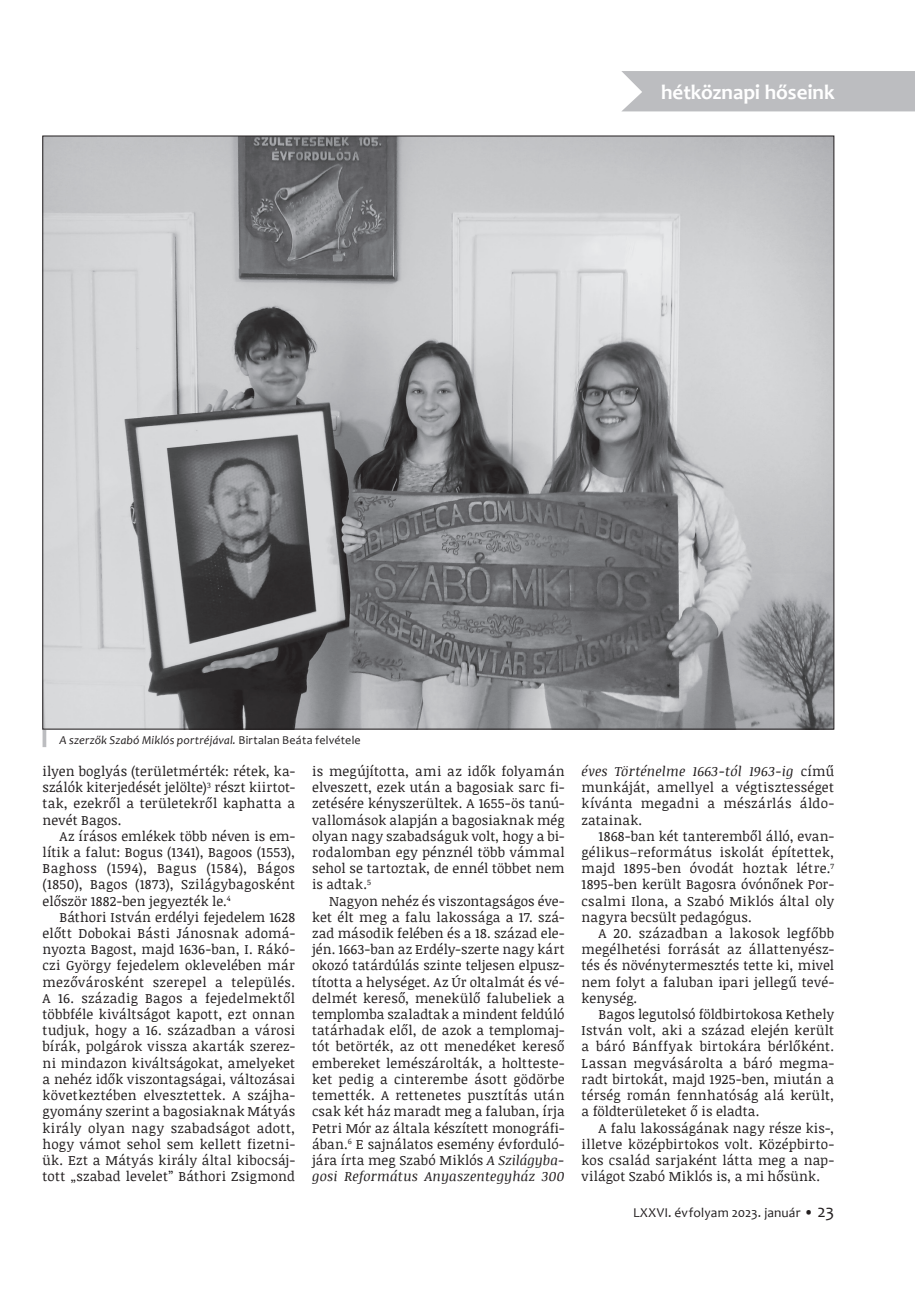
<style>
.page{position:relative;width:915px;height:1306px;background:#fff}
.page>*{position:absolute;margin:0;border:0;box-sizing:border-box;transform-origin:0 0}
.t1{font:700 21px "Candara";letter-spacing:-.005em;color:#fff}
.t2{font:13.5px/16.2px "Noticia Text";letter-spacing:.015em;color:#231f20;text-align:justify}
.t3{font:13.5px "Candara";letter-spacing:.01em;color:#231f20}
.t4{font:italic 12px "Candara";letter-spacing:.01em;color:#231f20}
.s1{font-style:normal}
.s2{font-style:italic}
.s3{font-size:15px}
.s4{font-size:18px}
</style>
<div class="page">
<div style="left:621px;top:71px;width:293px;height:40px;background:#bcbdc0"></div>
<hr style="left:43px;top:729px;width:3px;height:18px;background:#bcbdc0">
<img style="left:45px;top:138px;width:786px;height:589px">
<h1 class="t1" style="left:661px;top:79px;width:175px">hétköznapi hőseink</h1>
<p class="t4" style="left:60px;top:732px;width:302px">A szerzők Szabó Miklós portréjával. <span class="s1">Birtalan Beáta felvétele</span></p>
<p class="t2" style="left:43px;top:762px;width:254px">ilyen boglyás (területmérték: rétek, ka&shy;szálók kiterjedését jelölte)<sup>3</sup> részt kiirtot&shy;tak, ezekről a területekről kaphatta a nevét Bagos.</p>
<p class="t2" style="left:43px;top:827px;width:254px;text-indent:17px">Az írásos emlékek több néven is em&shy;lítik a falut: Bogus (1341), Bagoos (1553), Baghoss (1594), Bagus (1584), Bágos (1850), Bagos (1873), Szilágybagosként először 1882-ben jegyezték le.<sup>4</sup></p>
<p class="t2" style="left:43px;top:908px;width:254px;text-indent:17px">Báthori István erdélyi fejedelem 1628 előtt Dobokai Básti Jánosnak adomá&shy;nyozta Bagost, majd 1636-ban, I. Rákó&shy;czi György fejedelem oklevelében már mezővárosként szerepel a település.<br>A 16. századig Bagos a fejedelmektől többféle kiváltságot kapott, ezt onnan tudjuk, hogy a 16. században a városi bírák, polgárok vissza akarták szerez&shy;ni mindazon kiváltságokat, amelyeket a nehéz idők viszontagságai, változásai következtében elvesztettek. A szájha&shy;gyomány szerint a bagosiaknak Mátyás király olyan nagy szabadságot adott, hogy vámot sehol sem kellett fizetni&shy;ük. Ezt a Mátyás király által kibocsáj&shy;tott „szabad levelet” Báthori Zsigmond</p>
<p class="t2" style="left:312px;top:762px;width:254px">is megújította, ami az idők folyamán elveszett, ezek után a bagosiak sarc fi&shy;zetésére kényszerültek. A 1655-ös tanú&shy;vallomások alapján a bagosiaknak még olyan nagy szabadságuk volt, hogy a bi&shy;rodalomban egy pénznél több vámmal sehol se tartoztak, de ennél többet nem is adtak.<sup>5</sup></p>
<p class="t2" style="left:312px;top:892px;width:254px;text-indent:17px">Nagyon nehéz és viszontagságos éve&shy;ket élt meg a falu lakossága a 17. szá&shy;zad második felében és a 18. század ele&shy;jén. 1663-ban az Erdély-szerte nagy kárt okozó tatárdúlás szinte teljesen elpusz&shy;tította a helységet. Az Úr oltalmát és vé&shy;delmét kereső, menekülő falubeliek a templomba szaladtak a mindent feldúló tatárhadak elől, de azok a templomaj&shy;tót betörték, az ott menedéket kereső embereket lemészárolták, a holtteste&shy;ket pedig a cinterembe ásott gödörbe temették. A rettenetes pusztítás után csak két ház maradt meg a faluban, írja Petri Mór az általa készített monográfi&shy;ában.<sup>6</sup> E sajnálatos esemény évforduló&shy;jára írta meg Szabó Miklós <span class="s2">A Szilágyba&shy;gosi Református Anyaszentegyház 300</span></p>
<p class="t2" style="left:581px;top:762px;width:254px"><span class="s2">éves Történelme 1663-tól 1963-ig</span> című munkáját, amellyel a végtisztességet kívánta megadni a mészárlás áldo&shy;zatainak.</p>
<p class="t2" style="left:581px;top:827px;width:254px;text-indent:17px">1868-ban két tanteremből álló, evan&shy;gélikus–református iskolát építettek, majd 1895-ben óvodát hoztak létre.<sup>7<br></sup>1895-ben került Bagosra óvónőnek Por&shy;csalmi Ilona, a Szabó Miklós által oly nagyra becsült pedagógus.</p>
<p class="t2" style="left:581px;top:924px;width:254px;text-indent:17px">A 20. században a lakosok legfőbb megélhetési forrását az állattenyész&shy;tés és növénytermesztés tette ki, mivel nem folyt a faluban ipari jellegű tevé&shy;kenység.</p>
<p class="t2" style="left:581px;top:1005px;width:254px;text-indent:17px">Bagos legutolsó földbirtokosa Kethely István volt, aki a század elején került a báró Bánffyak birtokára bérlőként.<br>Lassan megvásárolta a báró megma&shy;radt birtokát, majd 1925-ben, miután a térség román fennhatóság alá került, a földterületeket ő is eladta.</p>
<p class="t2" style="left:581px;top:1119px;width:254px;text-indent:17px">A falu lakosságának nagy része kis-, illetve középbirtokos volt. Középbirto&shy;kos család sarjaként látta meg a nap&shy;világot Szabó Miklós is, a mi hősünk.</p>
<p class="t3" style="left:632px;top:1204px;width:202px">LXXVI. évfolyam 2023. január <span class="s3">•</span> <span class="s4">23</span></p>
</div>
